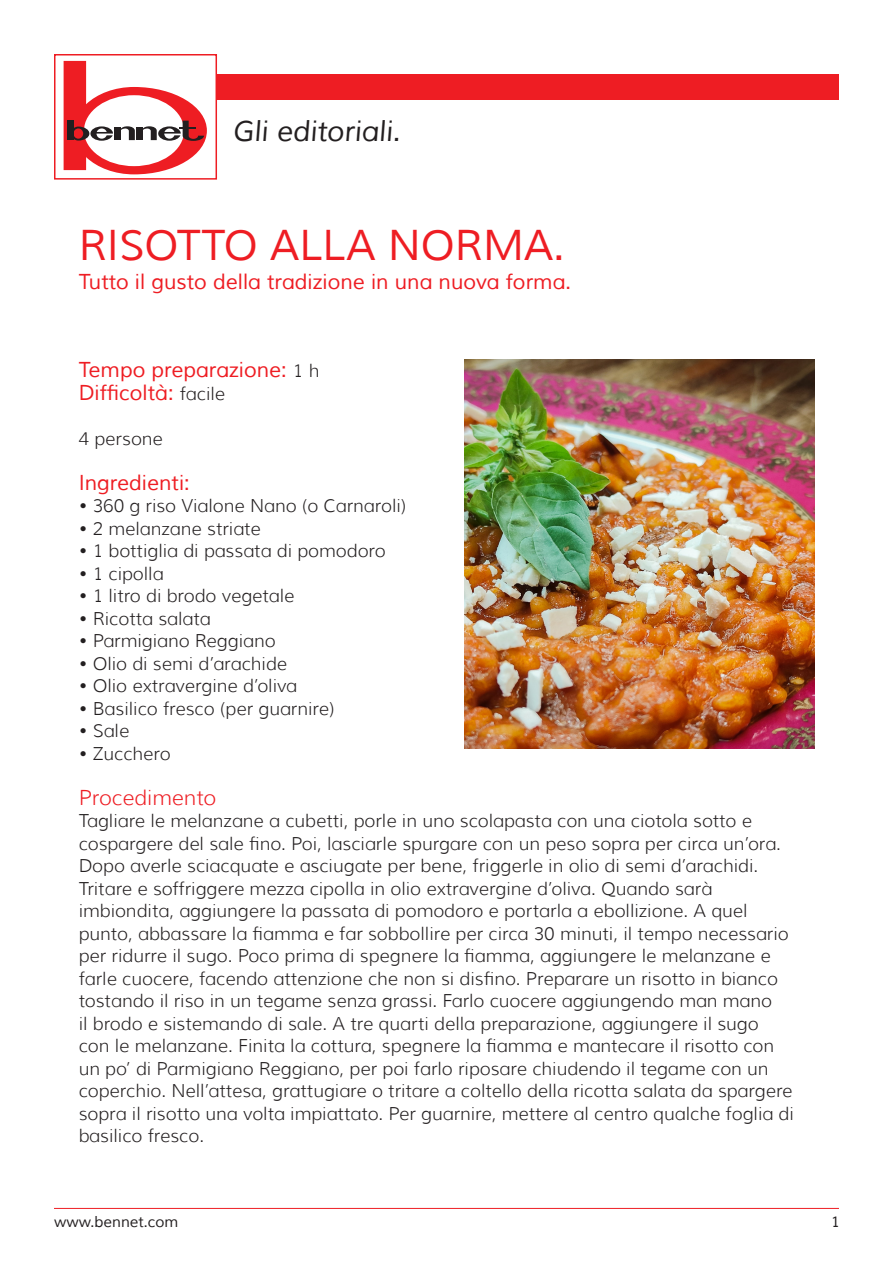
<style>
.page{position:relative;width:893px;height:1263px;background:#fff}
.page>*{position:absolute;margin:0;border:0;box-sizing:border-box;transform-origin:0 0}
.t1{font:42px "Muli";color:#ee1d23}
.t2{font:italic 28.5px "Muli";color:#231f20}
.t3{font:21px "Muli";color:#ee1d23}
.t4{font:300 21px "Muli";color:#ee1d23}
.t5{font:300 18px/22.5px "Muli";color:#231f20}
.t6{font:15px "Muli";color:#231f20}
.s1{font-weight:300;font-size:18px;color:#231f20}
.s2{font-family:"Gotham";font-weight:500}
</style>
<div class="page">
<div style="left:54px;top:74px;width:785px;height:26px;background:#ee1d23"></div>
<div style="left:55px;top:55px;width:161px;height:124px;background:#fff"></div>
<div style="left:54px;top:54px;width:163px;height:126px;border:2px solid #ee1d23"></div>
<svg style="left:64px;top:61px;width:143px;height:113px"></svg>
<hr style="left:54px;top:1208px;width:785px;height:1px;background:#ee1d23">
<img style="left:465px;top:359px;width:349px;height:389px">
<p class="t2" style="left:233px;top:114px;width:169px">Gli editoriali.</p>
<p class="t1" style="left:79px;top:220px;width:487px">RISOTTO ALLA NORMA.</p>
<p class="t3" style="left:79px;top:269px;width:494px">Tutto il gusto della tradizione in una nuova forma.</p>
<p class="t3" style="left:79px;top:357px;width:242px">Tempo preparazione: <span class="s1">1 h</span></p>
<p class="t3" style="left:79px;top:380px;width:148px">Difficoltà: <span class="s1">facile</span></p>
<p class="t5" style="left:79px;top:427px;width:86px">4 persone</p>
<p class="t3" style="left:79px;top:470px;width:113px">Ingredienti:</p>
<p class="t5" style="left:79px;top:495px;width:329px"><span class="s2">•</span> 360 g riso Vialone Nano (o Carnaroli)</p>
<p class="t5" style="left:79px;top:517px;width:184px"><span class="s2">•</span> 2 melanzane striate</p>
<p class="t5" style="left:79px;top:540px;width:309px"><span class="s2">•</span> 1 bottiglia di passata di pomodoro</p>
<p class="t5" style="left:79px;top:562px;width:86px"><span class="s2">•</span> 1 cipolla</p>
<p class="t5" style="left:79px;top:585px;width:217px"><span class="s2">•</span> 1 litro di brodo vegetale</p>
<p class="t5" style="left:79px;top:607px;width:134px"><span class="s2">•</span> Ricotta salata</p>
<p class="t5" style="left:79px;top:630px;width:198px"><span class="s2">•</span> Parmigiano Reggiano</p>
<p class="t5" style="left:79px;top:652px;width:210px"><span class="s2">•</span> Olio di semi d’arachide</p>
<p class="t5" style="left:79px;top:675px;width:220px"><span class="s2">•</span> Olio extravergine d’oliva</p>
<p class="t5" style="left:79px;top:697px;width:257px"><span class="s2">•</span> Basilico fresco (per guarnire)</p>
<p class="t5" style="left:79px;top:720px;width:52px"><span class="s2">•</span> Sale</p>
<p class="t5" style="left:79px;top:742px;width:94px"><span class="s2">•</span> Zucchero</p>
<p class="t4" style="left:79px;top:784px;width:139px">Procedimento</p>
<p class="t5" style="left:79px;top:810px;width:704px">Tagliare le melanzane a cubetti, porle in uno scolapasta con una ciotola sotto e cospargere del sale fino. Poi, lasciarle spurgare con un peso sopra per circa un’ora.</p>
<p class="t5" style="left:79px;top:855px;width:681px">Dopo averle sciacquate e asciugate per bene, friggerle in olio di semi d’arachidi.</p>
<p class="t5" style="left:79px;top:877px;width:717px">Tritare e soffriggere mezza cipolla in olio extravergine d’oliva. Quando sarà imbiondita, aggiungere la passata di pomodoro e portarla a ebollizione. A quel punto, abbassare la fiamma e far sobbollire per circa 30 minuti, il tempo necessario per ridurre il sugo. Poco prima di spegnere la fiamma, aggiungere le melanzane e farle cuocere, facendo attenzione che non si disfino. Preparare un risotto in bianco tostando il riso in un tegame senza grassi. Farlo cuocere aggiungendo man mano<br>il brodo e sistemando di sale. A tre quarti della preparazione, aggiungere il sugo con le melanzane. Finita la cottura, spegnere la fiamma e mantecare il risotto con un po’ di Parmigiano Reggiano, per poi farlo riposare chiudendo il tegame con un coperchio. Nell’attesa, grattugiare o tritare a coltello della ricotta salata da spargere sopra il risotto una volta impiattato. Per guarnire, mettere al centro qualche foglia di basilico fresco.</p>
<p class="t6" style="left:54px;top:1213px;width:126px">www.bennet.com</p>
<p class="t6" style="left:831px;top:1213px;width:10px">1</p>
</div>
